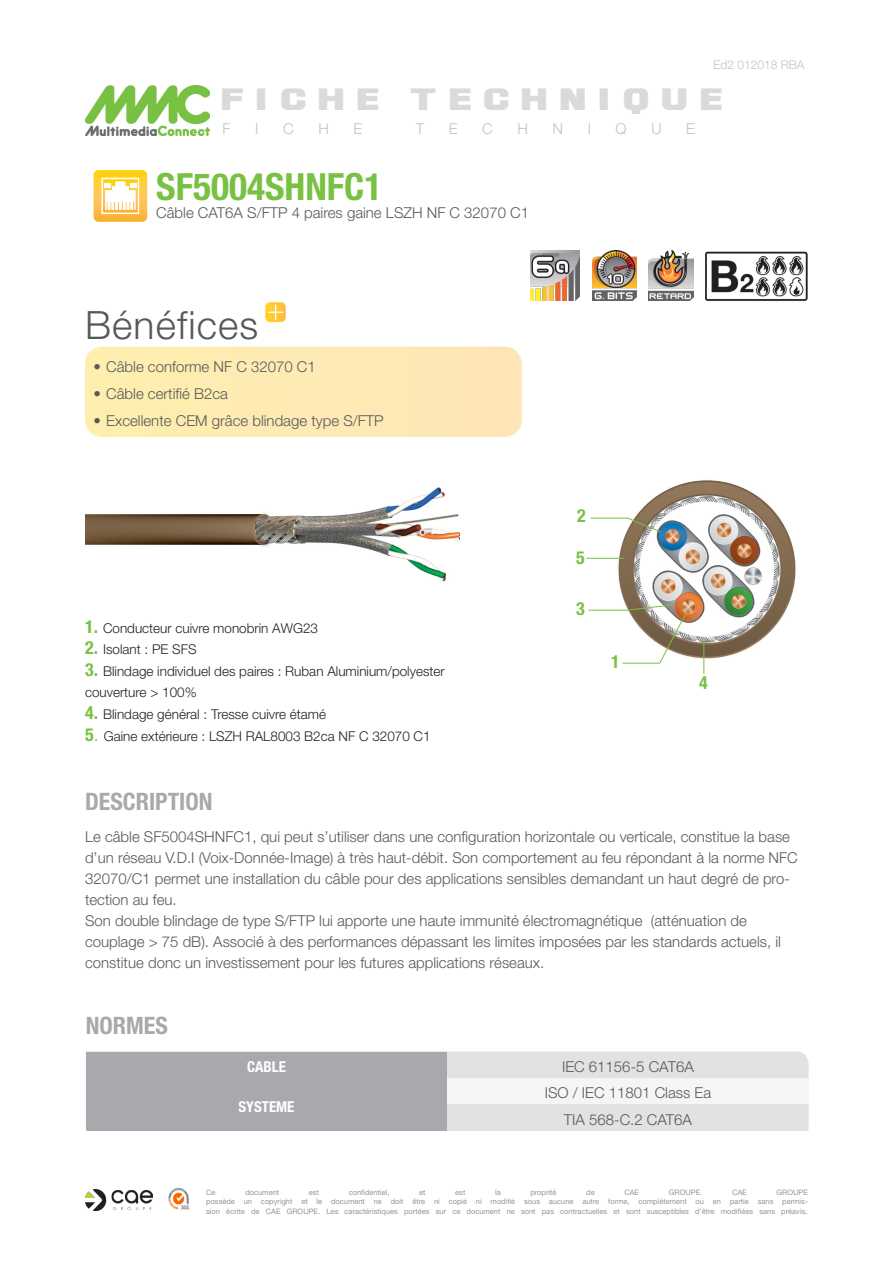
<style>
.page{position:relative;width:893px;height:1263px;background:#fff}
.page>*{position:absolute;margin:0;border:0;box-sizing:border-box;transform-origin:0 0}
.t1{font:300 39px "Helvetica Neue";letter-spacing:.03em;color:#57585a}
.t2{font:700 condensed 37.5px "Helvetica Neue";color:#79c142}
.t3{font:700 condensed 24px "Helvetica Neue";color:#a8a9ad}
.t4{font:24px "Ash";letter-spacing:.5em;color:#d9dadc}
.t5{font:700 condensed 18px "Helvetica Neue";color:#79c142}
.t6{font:300 15px/21px "Helvetica Neue";color:#57585a}
.t7{font:300 15px "Helvetica Neue";color:#c1c2c4}
.t8{font:700 condensed 15px "Helvetica Neue";color:#fff}
.t9{font:300 13.5px/21.6px "Helvetica Neue";color:#231f20}
.t10{font:300 12px "Helvetica Neue";color:#c1c2c4}
.t11{font:7.5px/9px "Helvetica Neue";color:#939598;text-align:right}
.s1{font-weight:700;font-stretch:condensed;font-size:18px;color:#79c142}
.s2{font-size:18px;color:#79c142}
.s3{font-size:9px}
</style>
<div class="page">
<img style="left:85px;top:85px;width:124px;height:51px">
<svg style="left:94px;top:170px;width:53px;height:52px"></svg>
<img style="left:85px;top:1189px;width:67px;height:21px">
<img style="left:169px;top:1188px;width:21px;height:21px">
<div style="left:85px;top:346px;width:437px;height:91px;background:#feeab4;border-radius:18px"></div>
<img style="left:611px;top:480px;width:185px;height:182px">
<img style="left:85px;top:487px;width:376px;height:95px">
<hr style="left:622px;top:663px;width:38px;height:1px;background:#79c142">
<hr style="left:591px;top:518px;width:37px;height:1px;background:#79c142">
<svg style="left:627px;top:517px;width:34px;height:16px"></svg>
<hr style="left:588px;top:610px;width:38px;height:1px;background:#79c142">
<svg style="left:625px;top:604px;width:62px;height:60px"></svg>
<hr style="left:703px;top:639px;width:1px;height:35px;background:#79c142">
<hr style="left:586px;top:558px;width:38px;height:1px;background:#79c142">
<img style="left:648px;top:250px;width:46px;height:50px">
<img style="left:593px;top:250px;width:43px;height:51px">
<img style="left:531px;top:251px;width:49px;height:49px">
<div style="left:264px;top:301px;width:23px;height:22px;border:1px solid #fff;border-radius:5px"></div>
<svg style="left:265px;top:302px;width:21px;height:21px"></svg>
<div style="left:86px;top:1051px;width:361px;height:80px;background:#a8a9ad"></div>
<div style="left:447px;top:1051px;width:362px;height:27px;background:#e1e2e4"></div>
<div style="left:447px;top:1078px;width:362px;height:26px;background:#f5f5f6"></div>
<div style="left:447px;top:1104px;width:362px;height:27px;background:#e1e2e4"></div>
<img style="left:705px;top:251px;width:103px;height:50px">
<p class="t10" style="left:713px;top:55px;width:92px">Ed2 012018 RBA</p>
<p class="t4" style="left:222px;top:86px;width:159px">FICHE</p>
<p class="t4" style="left:411px;top:86px;width:314px">TECHNIQUE</p>
<p class="t7" style="left:223px;top:117px;width:10px">F</p>
<p class="t7" style="left:255px;top:117px;width:5px">I</p>
<p class="t7" style="left:283px;top:117px;width:12px">C</p>
<p class="t7" style="left:318px;top:117px;width:12px">H</p>
<p class="t7" style="left:353px;top:117px;width:10px">E</p>
<p class="t7" style="left:416px;top:117px;width:10px">T</p>
<p class="t7" style="left:449px;top:117px;width:10px">E</p>
<p class="t7" style="left:482px;top:117px;width:12px">C</p>
<p class="t7" style="left:517px;top:117px;width:12px">H</p>
<p class="t7" style="left:552px;top:117px;width:12px">N</p>
<p class="t7" style="left:588px;top:117px;width:5px">I</p>
<p class="t7" style="left:616px;top:117px;width:13px">Q</p>
<p class="t7" style="left:651px;top:117px;width:12px">U</p>
<p class="t7" style="left:686px;top:117px;width:10px">E</p>
<h2 class="t2" style="left:156px;top:156px;width:228px">SF5004SHNFC1</h2>
<p class="t6" style="left:156px;top:201px;width:374px">Câble CAT6A S/FTP 4 paires gaine LSZH NF C 32070 C1</p>
<p class="t1" style="left:85px;top:293px;width:175px">Bénéfices</p>
<p class="t6" style="left:94px;top:355px;width:224px">• Câble conforme NF C 32070 C1</p>
<p class="t6" style="left:94px;top:382px;width:136px">• Câble certifié B2ca</p>
<p class="t6" style="left:94px;top:409px;width:292px">• Excellente CEM grâce blindage type S/FTP</p>
<p class="t9" style="left:85px;top:616px;width:234px"><span class="s1">1.</span> Conducteur cuivre monobrin AWG23</p>
<p class="t9" style="left:85px;top:638px;width:113px"><span class="s1">2.</span> Isolant : PE SFS</p>
<p class="t9" style="left:85px;top:659px;width:361px"><span class="s1">3.</span> Blindage individuel des paires : Ruban Aluminium/polyester couverture &gt; 100%</p>
<p class="t9" style="left:85px;top:702px;width:243px"><span class="s1">4.</span> Blindage général : Tresse cuivre étamé</p>
<p class="t9" style="left:85px;top:724px;width:347px"><span class="s1">5</span><span class="s2">.</span> Gaine extérieure : LSZH RAL8003 B2ca NF C 32070 C1</p>
<p class="t5" style="left:577px;top:500px;width:10px">2</p>
<p class="t5" style="left:576px;top:543px;width:10px">5</p>
<p class="t5" style="left:576px;top:594px;width:10px">3</p>
<p class="t5" style="left:611px;top:647px;width:10px">1</p>
<p class="t5" style="left:699px;top:668px;width:10px">4</p>
<p class="t3" style="left:85px;top:782px;width:129px">DESCRIPTION</p>
<p class="t6" style="left:85px;top:825px;width:714px">Le câble SF5004SHNFC1, qui peut s’utiliser dans une configuration horizontale ou verticale, constitue la base d’un réseau V.D.I (Voix-Donnée-Image) à très haut-débit. Son comportement au feu répondant à la norme NFC 32070/C1 permet une installation du câble pour des applications sensibles demandant un haut degré de pro&shy;tection au feu.</p>
<p class="t6" style="left:85px;top:909px;width:697px">Son double blindage de type S/FTP lui apporte une haute immunité électromagnétique (atténuation de couplage &gt; 75 dB). Associé à des performances dépassant les limites imposées par les standards actuels, il constitue donc un investissement pour les futures applications réseaux.</p>
<p class="t3" style="left:86px;top:1005px;width:84px">NORMES</p>
<p class="t8" style="left:247px;top:1054px;width:40px">CABLE</p>
<p class="t6" style="left:562px;top:1055px;width:133px">IEC 61156-5 CAT6A</p>
<p class="t8" style="left:238px;top:1094px;width:58px">SYSTEME</p>
<p class="t6" style="left:545px;top:1082px;width:168px">ISO / IEC 11801 Class Ea</p>
<p class="t6" style="left:564px;top:1108px;width:130px">TIA 568-C.2 CAT6A</p>
<p class="t11" style="left:206px;top:1188px;width:603px">GROUPE<br>possède un copyright et le document ne doit être ni copié ni modifié sous aucune autre forme, complétement ou en partie sans permis-</p>
<p class="t11" style="left:206px;top:1208px;width:603px">sion écrite de CAE GROUPE. Les caractéristiques portées sur ce document ne sont pas contractuelles et sont susceptibles d’être modifiées sans préavis<span class="s3">.</span></p>
<p class="t11" style="left:206px;top:1188px;width:11px">Ce</p>
<p class="t11" style="left:245px;top:1188px;width:35px">document</p>
<p class="t11" style="left:309px;top:1188px;width:12px">est</p>
<p class="t11" style="left:349px;top:1188px;width:42px">confidentiel,</p>
<p class="t11" style="left:419px;top:1188px;width:8px">et</p>
<p class="t11" style="left:455px;top:1188px;width:12px">est</p>
<p class="t11" style="left:495px;top:1188px;width:7px">la</p>
<p class="t11" style="left:530px;top:1188px;width:28px">proprité</p>
<p class="t11" style="left:586px;top:1188px;width:10px">de</p>
<p class="t11" style="left:624px;top:1188px;width:16px">CAE</p>
<p class="t11" style="left:669px;top:1188px;width:35px">GROUPE.</p>
<p class="t11" style="left:732px;top:1188px;width:16px">CAE</p>
</div>
